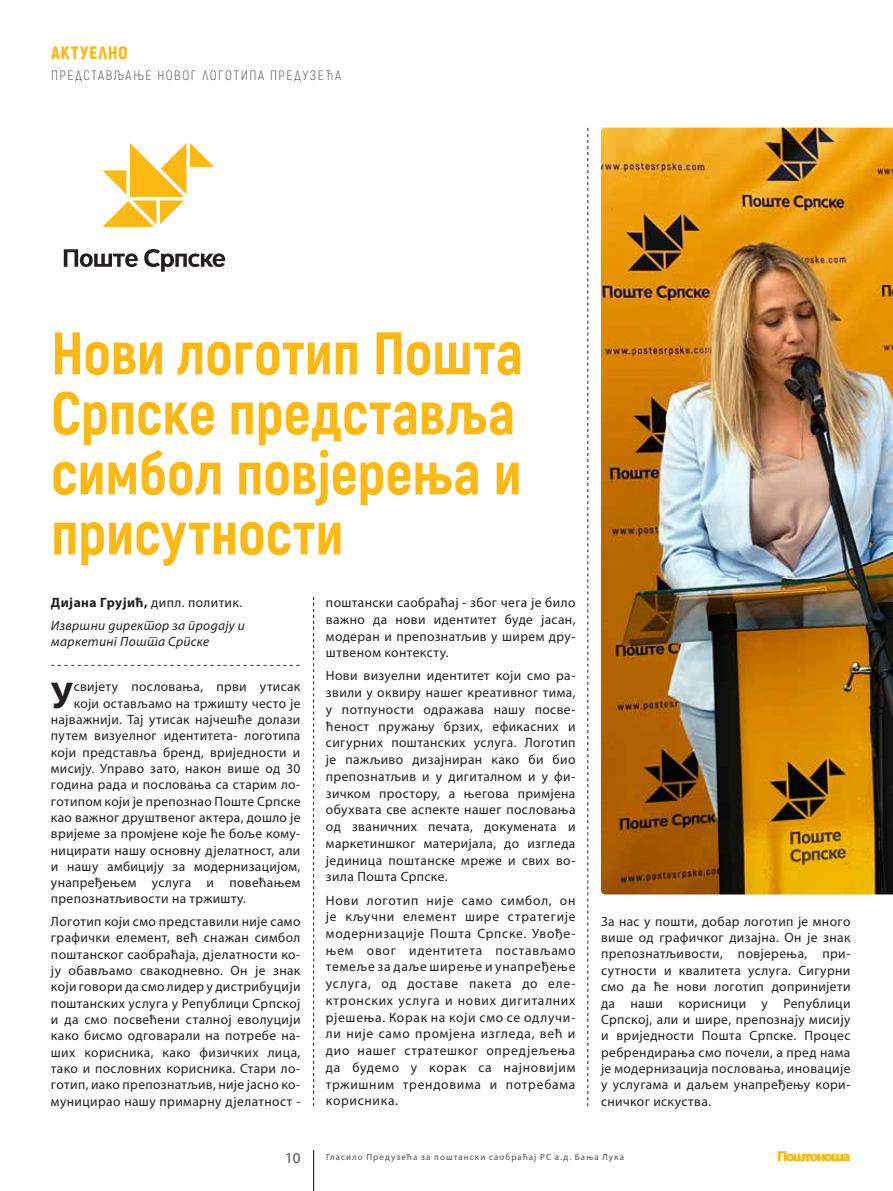
<style>
.page{position:relative;width:893px;height:1191px;background:#fff}
.page>*{position:absolute;margin:0;border:0;box-sizing:border-box;transform-origin:0 0}
.t1{font:800 60px/60px "Akrobat";letter-spacing:-.005em;color:#fdb913}
.t2{font:700 37.5px "Myriad Pro";color:#231f20}
.t3{font:900 18px "Akrobat";letter-spacing:.035em;color:#fdb913}
.t4{font:15px "Myriad Pro";color:#4d4d4f}
.t5{font:13.5px/16.8px "Myriad Pro";letter-spacing:.025em;color:#231f20;text-align:justify}
.t6{font:italic 13.5px/22.6px "Myriad Pro";letter-spacing:.025em;color:#231f20}
.t7{font:300 13.5px "Akrobat";letter-spacing:.125em;color:#4d4d4f}
.t8{font:9px "Myriad Pro";letter-spacing:.12em;color:#4d4d4f}
.s1{font-weight:700;font-style:normal}
.s2{font-style:normal}
</style>
<div class="page">
<hr style="left:313px;top:1150px;width:1px;height:41px;background:#231f20">
<svg style="left:778px;top:1151px;width:72px;height:10px"></svg>
<img style="left:601px;top:128px;width:292px;height:766px">
<svg style="left:102px;top:143px;width:112px;height:84px"></svg>
<svg style="left:144px;top:249px;width:81px;height:23px"></svg>
<svg style="left:64px;top:249px;width:74px;height:18px"></svg>
<svg style="left:313px;top:597px;width:1px;height:509px"></svg>
<svg style="left:587px;top:128px;width:1px;height:978px"></svg>
<h3 class="t3" style="left:51px;top:41px;width:78px">АКТУЕЛНО</h3>
<p class="t7" style="left:51px;top:67px;width:292px">ПРЕДСТАВЉАЊЕ НОВОГ ЛОГОТИПА ПРЕДУЗЕЋА</p>
<h1 class="t1" style="left:51px;top:323px;width:474px">Нови логотип Пошта<br>Српске представља симбол повјерења и присутности</h1>
<p class="t6" style="left:51px;top:591px;width:196px"><span class="s1">Дијана Грујић,</span> <span class="s2">дипл. политик.<br></span>Извршни директор за продају и</p>
<p class="t6" style="left:51px;top:630px;width:160px">маркетинг Пошта Српске</p>
<p class="t5" style="left:51px;top:655px;width:251px">- - - - - - - - - - - - - - - - - - - - - - - - - - - - - - - - - - - - - -</p>
<h2 class="t2" style="left:51px;top:670px;width:24px">У</h2>
<p class="t5" style="left:74px;top:678px;width:228px">свијету пословања, први утисак</p>
<p class="t5" style="left:326px;top:594px;width:251px">поштански саобраћај - због чега је било важно да нови идентитет буде јасан, модеран и препознатљив у ширем дру&shy;штвеном контексту.</p>
<p class="t5" style="left:326px;top:667px;width:251px">Нови визуелни идентитет који смо ра&shy;звили у оквиру нашег креативног тима, у потпуности одражава нашу посве&shy;ћеност пружању брзих, ефикасних и сигурних поштанских услуга. Логотип је пажљиво дизајниран како би био препознатљив и у дигиталном и у фи&shy;зичком простору, а његова примјена обухвата све аспекте нашег пословања од званичних печата, докумената и маркетиншког материјала, до изгледа јединица поштанске мреже и свих во&shy;зила Пошта Српске.</p>
<p class="t5" style="left:326px;top:891px;width:251px">Нови логотип није само симбол, он је кључни елемент шире стратегије модернизације Пошта Српске. Увође&shy;њем овог идентитета постављамо темеље за даље ширење и унапређење услуга, од доставе пакета до еле&shy;ктронских услуга и нових дигиталних рјешења. Корак на који смо се одлучи&shy;ли није само промјена изгледа, већ и дио нашег стратешког опредјељења да будемо у корак са најновијим тржишним трендовима и потребама корисника.</p>
<p class="t5" style="left:74px;top:694px;width:228px">који остављамо на тржишту често је</p>
<p class="t5" style="left:51px;top:711px;width:251px">најважнији. Тај утисак најчешће долази</p>
<p class="t5" style="left:51px;top:727px;width:251px">путем визуелног идентитета- логотипа</p>
<p class="t5" style="left:51px;top:743px;width:251px">који представља бренд, вриједности и</p>
<p class="t5" style="left:51px;top:760px;width:251px">мисију. Управо зато, након више од 30</p>
<p class="t5" style="left:51px;top:776px;width:251px">година рада и пословања са старим ло-</p>
<p class="t5" style="left:51px;top:792px;width:251px">готипом који је препознао Поште Српске</p>
<p class="t5" style="left:51px;top:808px;width:251px">као важног друштвеног актера, дошло је</p>
<p class="t5" style="left:51px;top:825px;width:251px">вријеме за промјене које ће боље кому-</p>
<p class="t5" style="left:51px;top:841px;width:251px">ницирати нашу основну дјелатност, али</p>
<p class="t5" style="left:51px;top:857px;width:251px">и нашу амбицију за модернизацијом,</p>
<p class="t5" style="left:51px;top:874px;width:251px">унапређењем услуга и повећањем</p>
<p class="t5" style="left:51px;top:890px;width:197px">препознатљивости на тржишту.</p>
<p class="t5" style="left:51px;top:913px;width:251px;line-height:16.4px">Логотип који смо представили није само графички елемент, већ снажан симбол поштанског саобраћаја, дјелатности ко&shy;ју обављамо свакодневно. Он је знак који говори да смо лидер у дистрибуцији поштанских услуга у Републици Српској и да смо посвећени сталној еволуцији како бисмо одговарали на потребе на&shy;ших корисника, како физичких лица, тако и пословних корисника. Стари ло&shy;готип, иако препознатљив, није јасно ко&shy;муницирао нашу примарну дјелатност -</p>
<p class="t5" style="left:601px;top:912px;width:251px;line-height:16.4px">За нас у пошти, добар логотип је много више од графичког дизајна. Он је знак препознатљивости, повјерења, при&shy;сутности и квалитета услуга. Сигурни смо да ће нови логотип допринијети да наши корисници у Републици Српској, али и шире, препознају мисију и вриједности Пошта Српске. Процес ребрендирања смо почели, а пред нама је модернизација пословања, иновације у услугама и даљем унапређењу кори&shy;сничког искуства.</p>
<p class="t4" style="left:285px;top:1148px;width:17px">10</p>
<p class="t8" style="left:326px;top:1151px;width:300px">Гласило Предузећа за поштански саобраћај РС а.д. Бања Лука</p>
</div>
